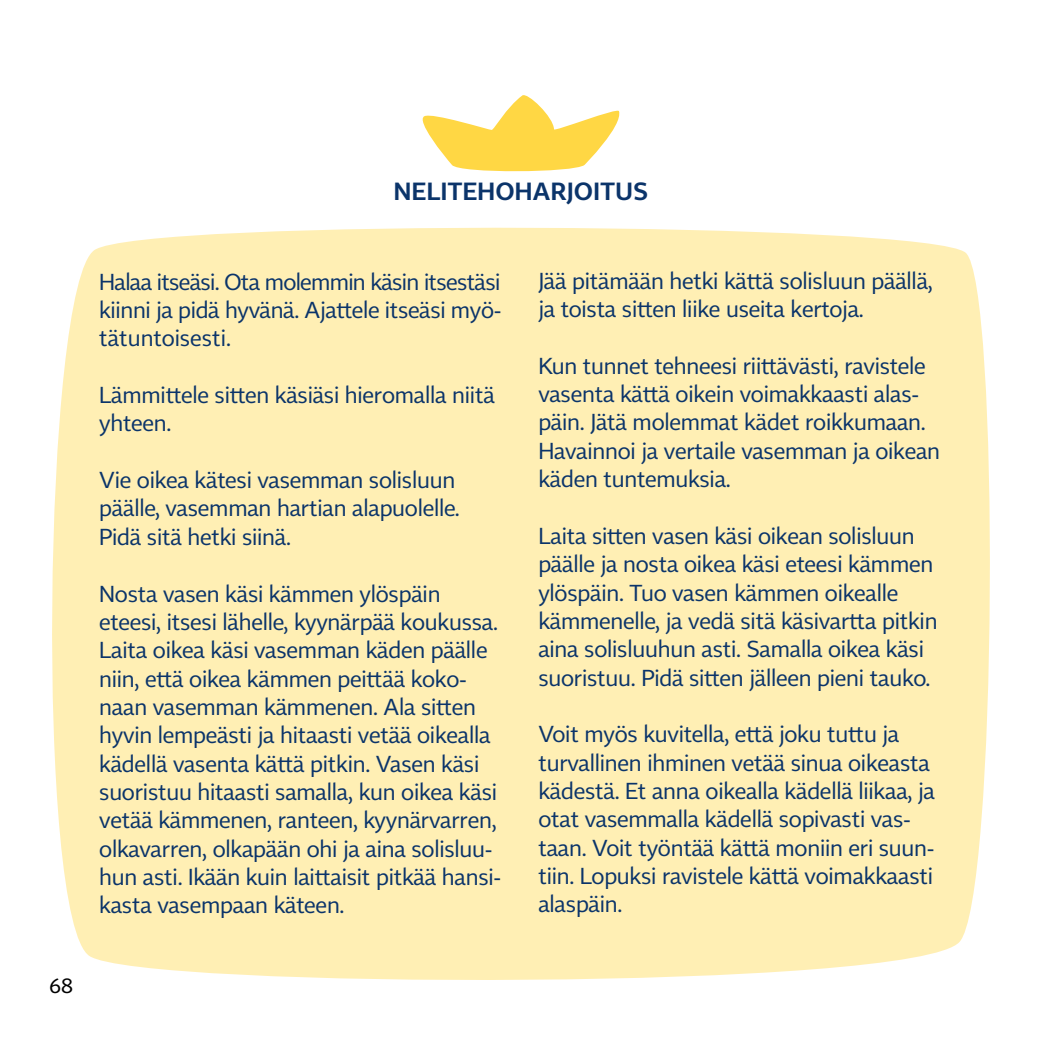
<style>
.page{position:relative;width:1042px;height:1042px;background:#fff}
.page>*{position:absolute;margin:0;border:0;box-sizing:border-box;transform-origin:0 0}
.t1{font:600 24.5px "Tabac Sans";letter-spacing:.02em;color:#0b346a}
.t2{font:22.75px/28.3px "Tabac Sans";letter-spacing:-.01em;color:#0b346a}
.t3{font:22.75px "Tabac Sans";letter-spacing:-.03em;color:#0b346a}
.t4{font:21px "Tabac Sans";color:#000}
</style>
<div class="page">
<div style="left:52px;top:227px;width:938px;height:753px;background:#ffefb4"></div>
<svg style="left:422px;top:95px;width:198px;height:77px"></svg>
<p class="t4" style="left:50px;top:973px;width:25px">68</p>
<p class="t1" style="left:394px;top:176px;width:256px">NELITEHOHARJOITUS</p>
<p class="t3" style="left:99px;top:268px;width:402px">Halaa itseäsi. Ota molemmin käsin itsestäsi</p>
<p class="t2" style="left:99px;top:296px;width:404px">kiinni ja pidä hyvänä. Ajattele itseäsi myö-</p>
<p class="t2" style="left:99px;top:324px;width:133px">tätuntoisesti.</p>
<p class="t2" style="left:99px;top:381px;width:397px">Lämmittele sitten käsiäsi hieromalla niitä yhteen.</p>
<p class="t2" style="left:99px;top:466px;width:362px">Vie oikea kätesi vasemman solisluun päälle, vasemman hartian alapuolelle.<br>Pidä sitä hetki siinä.</p>
<p class="t2" style="left:99px;top:579px;width:343px">Nosta vasen käsi kämmen ylöspäin</p>
<p class="t2" style="left:99px;top:608px;width:403px">eteesi, itsesi lähelle, kyynärpää koukussa.<br>Laita oikea käsi vasemman käden päälle niin, että oikea kämmen peittää koko&shy;naan vasemman kämmenen. Ala sitten hyvin lempeästi ja hitaasti vetää oikealla kädellä vasenta kättä pitkin. Vasen käsi suoristuu hitaasti samalla, kun oikea käsi vetää kämmenen, ranteen, kyynärvarren, olkavarren, olkapään ohi ja aina solisluu&shy;hun asti. Ikään kuin laittaisit pitkää hansi&shy;kasta vasempaan käteen.</p>
<p class="t2" style="left:538px;top:267px;width:396px">Jää pitämään hetki kättä solisluun päällä, ja toista sitten liike useita kertoja.</p>
<p class="t2" style="left:538px;top:352px;width:403px">Kun tunnet tehneesi riittävästi, ravistele vasenta kättä oikein voimakkaasti alas&shy;päin. Jätä molemmat kädet roikkumaan.<br>Havainnoi ja vertaile vasemman ja oikean käden tuntemuksia.</p>
<p class="t2" style="left:538px;top:522px;width:401px">Laita sitten vasen käsi oikean solisluun päälle ja nosta oikea käsi eteesi kämmen ylöspäin. Tuo vasen kämmen oikealle kämmenelle, ja vedä sitä käsivartta pitkin aina solisluuhun asti. Samalla oikea käsi suoristuu. Pidä sitten jälleen pieni tauko.</p>
<p class="t2" style="left:538px;top:720px;width:398px">Voit myös kuvitella, että joku tuttu ja turvallinen ihminen vetää sinua oikeasta kädestä. Et anna oikealla kädellä liikaa, ja otat vasemmalla kädellä sopivasti vas&shy;taan. Voit työntää kättä moniin eri suun&shy;tiin. Lopuksi ravistele kättä voimakkaasti alaspäin.</p>
</div>
